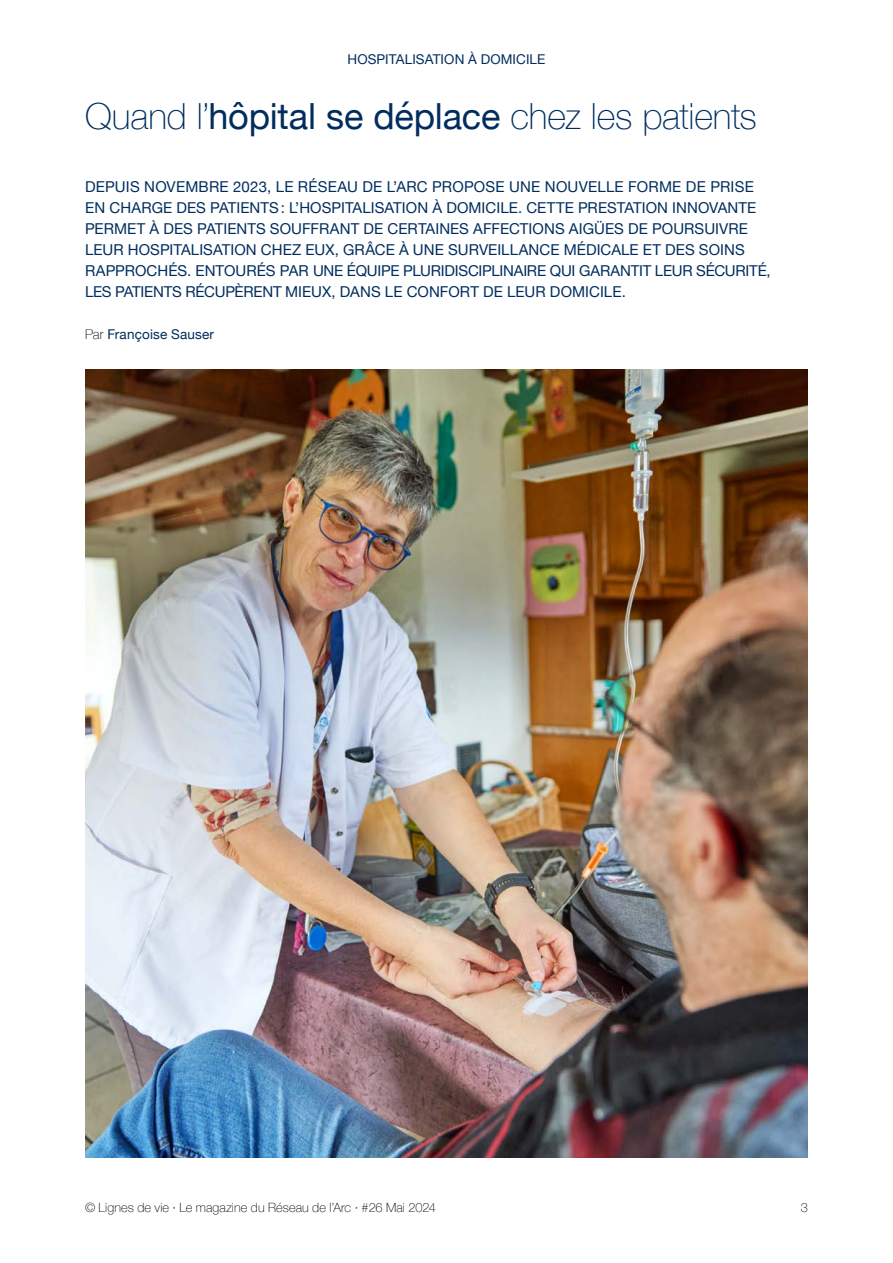
<style>
.page{position:relative;width:893px;height:1263px;background:#fff}
.page>*{position:absolute;margin:0;border:0;box-sizing:border-box;transform-origin:0 0}
.t1{font:100 36px "Helvetica Neue";letter-spacing:-.005em;color:#002d5e}
.t2{font:15px/21px "Helvetica Neue";letter-spacing:.005em;color:#002d5e}
.t3{font:13.5px "Helvetica Neue";letter-spacing:.01em;color:#002d5e}
.t4{font:100 12.75px "Helvetica Neue";letter-spacing:.005em;color:#000}
.s1{font-weight:400}
.s2{font-weight:100;color:#000}
</style>
<div class="page">
<img style="left:85px;top:370px;width:723px;height:788px">
<p class="t3" style="left:347px;top:49px;width:199px">HOSPITALISATION À DOMICILE</p>
<h1 class="t1" style="left:85px;top:89px;width:673px">Quand l’<span class="s1">hôpital se déplace</span> chez les patients</h1>
<p class="t2" style="left:85px;top:177px;width:687px">DEPUIS NOVEMBRE 2023, LE RÉSEAU DE L’ARC PROPOSE UNE NOUVELLE FORME DE PRISE EN CHARGE DES PATIENTS: L’HOSPITALISATION À DOMICILE. CETTE PRESTATION INNOVANTE PERMET À DES PATIENTS SOUFFRANT DE CERTAINES AFFECTIONS AIGÜES DE POURSUIVRE LEUR HOSPITALISATION CHEZ EUX, GRÂCE À UNE SURVEILLANCE MÉDICALE ET DES SOINS RAPPROCHÉS. ENTOURÉS PAR UNE ÉQUIPE PLURIDISCIPLINAIRE QUI GARANTIT LEUR SÉCURITÉ, LES PATIENTS RÉCUPÈRENT MIEUX, DANS LE CONFORT DE LEUR DOMICILE.</p>
<p class="t3" style="left:85px;top:324px;width:130px"><span class="s2">Par</span> Françoise Sauser</p>
<p class="t4" style="left:85px;top:1198px;width:352px">© Lignes de vie · Le magazine du Réseau de l’Arc · #26 Mai 2024</p>
<p class="t4" style="left:801px;top:1198px;width:9px">3</p>
</div>
